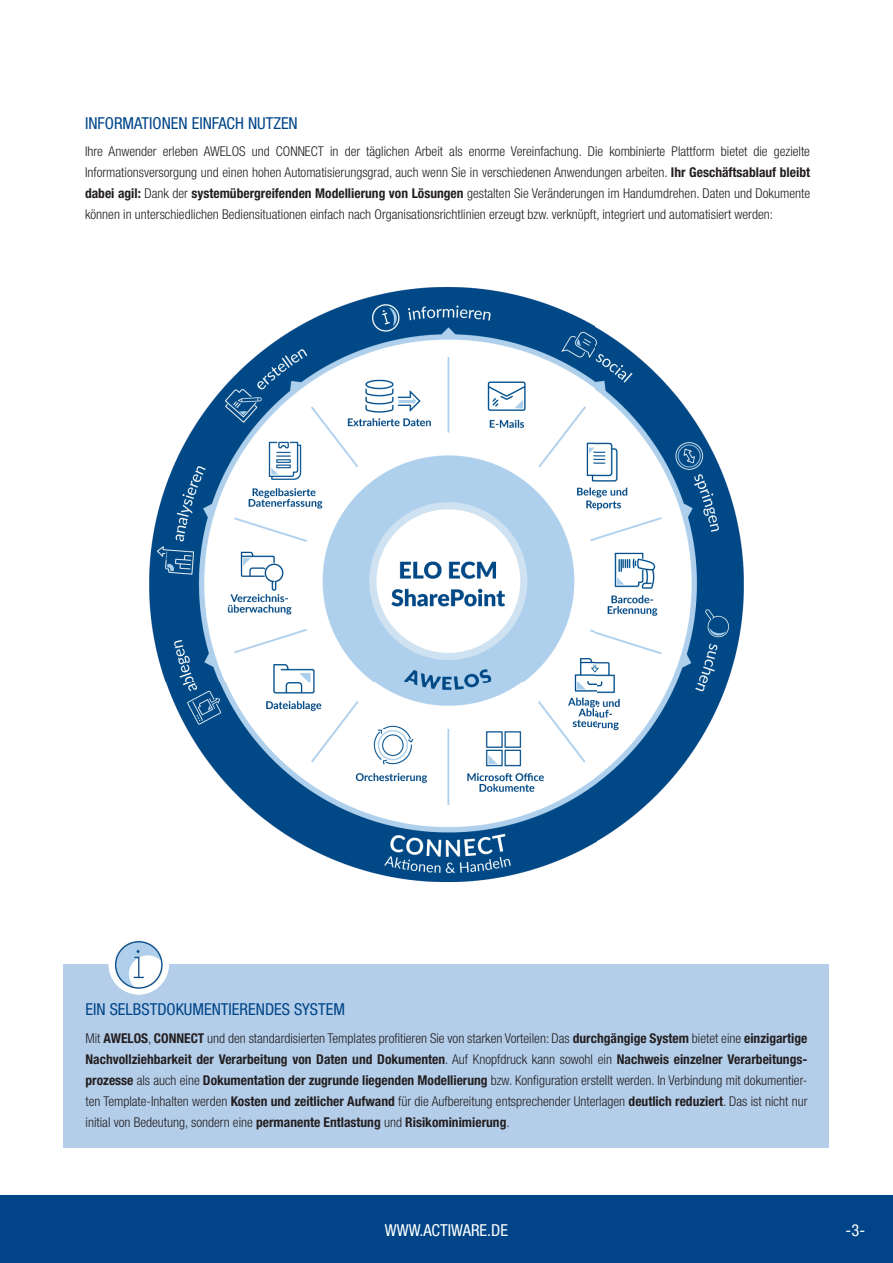
<style>
.page{position:relative;width:893px;height:1263px;background:#fff}
.page>*{position:absolute;margin:0;border:0;box-sizing:border-box;transform-origin:0 0}
.t1{font:condensed 16.5px "Helvetica Neue LT Std";color:#014588}
.t2{font:condensed 16.5px "Helvetica Neue LT Std";color:#fff}
.t3{font:300 condensed 13.5px/21px "Helvetica Neue LT Std";color:#231f20;text-align:justify}
.s1{font-weight:700}
</style>
<div class="page">
<div style="left:64px;top:964px;width:765px;height:184px;background:#b4ceea"></div>
<div style="left:0;top:1195px;width:893px;height:68px;background:#014588"></div>
<img style="left:149px;top:287px;width:595px;height:594px">
<img style="left:109px;top:941px;width:59px;height:53px">
<p class="t1" style="left:85px;top:113px;width:214px">INFORMATIONEN EINFACH NUTZEN</p>
<p class="t3" style="left:85px;top:141px;width:727px">Ihre Anwender erleben AWELOS und CONNECT in der täglichen Arbeit als enorme Vereinfachung. Die kombinierte Plattform bietet die gezielte Informationsversorgung und einen hohen Automatisierungsgrad, auch wenn Sie in verschiedenen Anwendungen arbeiten. <span class="s1">Ihr Geschäftsablauf bleibt dabei agil:</span> Dank der <span class="s1">systemübergreifenden Modellierung von Lösungen</span> gestalten Sie Veränderungen im Handumdrehen. Daten und Dokumente können in unterschiedlichen Bediensituationen einfach nach Organisationsrichtlinien erzeugt bzw. verknüpft, integriert und automatisiert werden:</p>
<p class="t1" style="left:86px;top:1000px;width:261px">EIN SELBSTDOKUMENTIERENDES SYSTEM</p>
<p class="t3" style="left:86px;top:1027px;width:723px">Mit <span class="s1">AWELOS</span>, <span class="s1">CONNECT</span> und den standardisierten Templates profitieren Sie von starken Vorteilen: Das <span class="s1">durchgängige System</span> bietet eine <span class="s1">einzigartige Nachvollziehbarkeit der Verarbeitung von Daten und Dokumenten</span>. Auf Knopfdruck kann sowohl ein <span class="s1">Nachweis einzelner Verarbeitungs&shy;prozesse</span> als auch eine <span class="s1">Dokumentation der zugrunde liegenden Modellierung</span> bzw. Konfiguration erstellt werden. In Verbindung mit dokumentier&shy;ten Template-Inhalten werden <span class="s1">Kosten und zeitlicher Aufwand</span> für die Aufbereitung entsprechender Unterlagen <span class="s1">deutlich reduziert</span>. Das ist nicht nur initial von Bedeutung, sondern eine <span class="s1">permanente Entlastung</span> und <span class="s1">Risikominimierung</span>.</p>
<p class="t2" style="left:385px;top:1221px;width:125px">WWW.ACTIWARE.DE</p>
<p class="t2" style="left:846px;top:1221px;width:21px">-3-</p>
</div>
